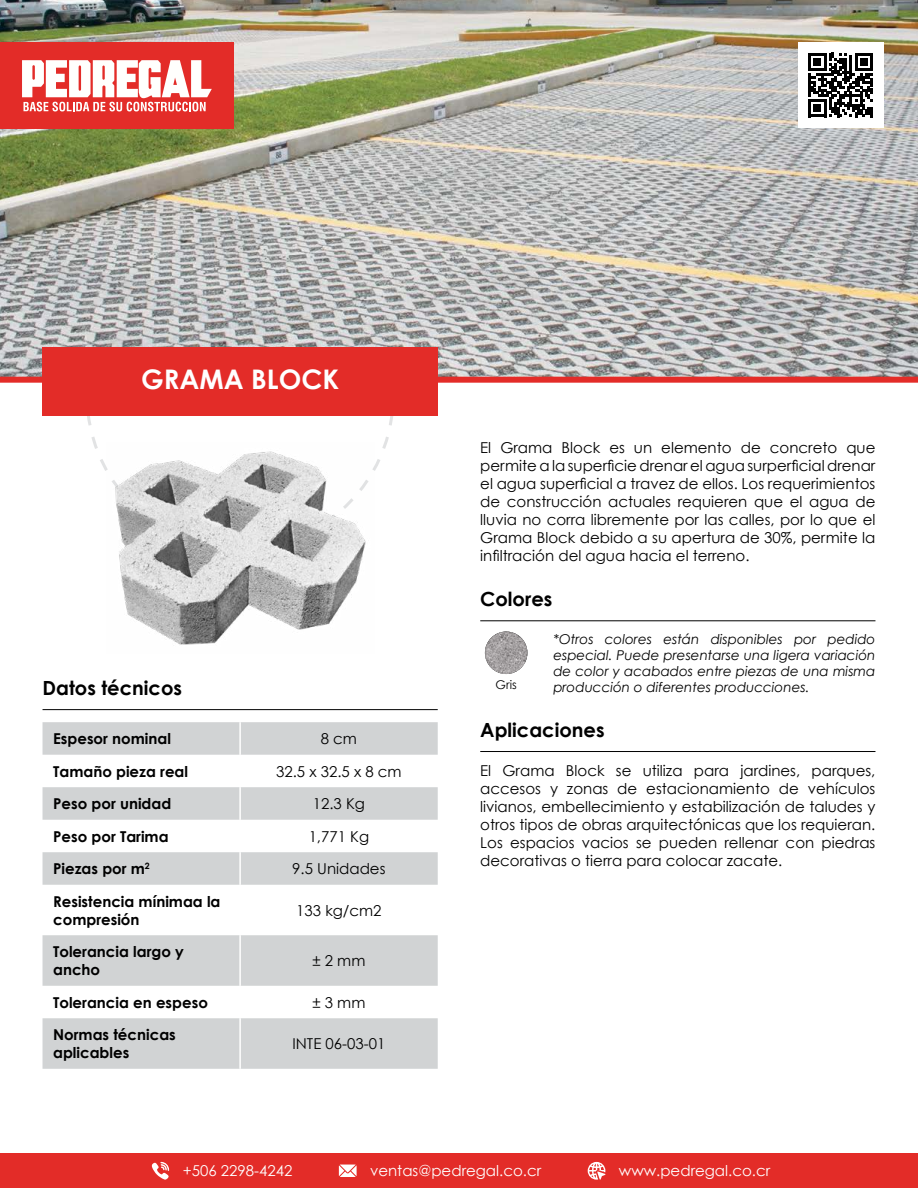
<style>
.page{position:relative;width:918px;height:1188px;background:#fff}
.page>*{position:absolute;margin:0;border:0;box-sizing:border-box;transform-origin:0 0}
.t1{font:700 27px "Century Gothic";color:#fff}
.t2{font:700 19.5px "Century Gothic";color:#000}
.t3{font:15px/18px "Century Gothic";color:#000;text-align:justify}
.t4{font:700 15px/18px "Century Gothic";color:#000}
.t5{font:15px "Century Gothic";color:#fff}
.t6{font:italic 13.5px/16.2px "Century Gothic";color:#000;text-align:justify}
.t7{font:12px "Century Gothic";color:#000}
</style>
<div class="page">
<svg style="left:84px;top:415px;width:312px;height:56px"></svg>
<hr style="left:480px;top:620px;width:395px;height:1px;background:#000">
<hr style="left:480px;top:751px;width:395px;height:1px;background:#000">
<img style="left:485px;top:632px;width:42px;height:42px;border-radius:21px">
<div style="left:0;top:1154px;width:918px;height:34px;background:#e32c28"></div>
<img style="left:0;top:0;width:918px;height:383px">
<svg style="left:152px;top:1162px;width:17px;height:18px"></svg>
<svg style="left:588px;top:1162px;width:17px;height:18px"></svg>
<svg style="left:339px;top:1165px;width:18px;height:12px"></svg>
<div style="left:43px;top:347px;width:395px;height:68px;background:#e32c28"></div>
<hr style="left:43px;top:709px;width:395px;height:1px;background:#000">
<svg style="left:43px;top:722px;width:395px;height:347px;fill:#d1d3d4"></svg>
<hr style="left:239px;top:722px;width:2px;height:33px;background:#fff">
<hr style="left:239px;top:755px;width:2px;height:32px;background:#fff">
<hr style="left:239px;top:787px;width:2px;height:33px;background:#fff">
<hr style="left:239px;top:820px;width:2px;height:32px;background:#fff">
<hr style="left:239px;top:852px;width:2px;height:33px;background:#fff">
<hr style="left:239px;top:885px;width:2px;height:50px;background:#fff">
<hr style="left:239px;top:935px;width:2px;height:51px;background:#fff">
<hr style="left:239px;top:986px;width:2px;height:32px;background:#fff">
<hr style="left:239px;top:1018px;width:2px;height:51px;background:#fff">
<img style="left:106px;top:442px;width:268px;height:203px">
<div style="left:798px;top:43px;width:85px;height:85px;background:#fff"></div>
<svg style="left:808px;top:53px;width:65px;height:64px"></svg>
<div style="left:0;top:43px;width:234px;height:86px;background:#e32c28"></div>
<svg style="left:22px;top:60px;width:190px;height:51px"></svg>
<h1 class="t1" style="left:141px;top:358px;width:200px">GRAMA BLOCK</h1>
<h2 class="t2" style="left:43px;top:673px;width:141px">Datos técnicos</h2>
<p class="t4" style="left:53px;top:729px;width:119px">Espesor nominal</p>
<p class="t3" style="left:321px;top:729px;width:38px">8 cm</p>
<p class="t4" style="left:53px;top:761px;width:137px">Tamaño pieza real</p>
<p class="t3" style="left:276px;top:762px;width:127px">32.5 x 32.5 x 8 cm</p>
<p class="t4" style="left:53px;top:794px;width:120px">Peso por unidad</p>
<p class="t3" style="left:313px;top:794px;width:54px">12.3 Kg</p>
<p class="t4" style="left:53px;top:826px;width:117px">Peso por Tarima</p>
<p class="t3" style="left:309px;top:827px;width:62px">1,771 Kg</p>
<p class="t4" style="left:53px;top:859px;width:98px">Piezas por m<sup>2</sup></p>
<p class="t3" style="left:292px;top:859px;width:95px">9.5 Unidades</p>
<p class="t4" style="left:53px;top:892px;width:169px">Resistencia mínimaa la compresión</p>
<p class="t3" style="left:296px;top:901px;width:87px">133 kg/cm2</p>
<p class="t4" style="left:53px;top:942px;width:132px">Tolerancia largo y ancho</p>
<p class="t3" style="left:312px;top:951px;width:54px">± 2 mm</p>
<p class="t4" style="left:53px;top:993px;width:156px">Tolerancia en espeso</p>
<p class="t3" style="left:312px;top:993px;width:54px">± 3 mm</p>
<p class="t4" style="left:53px;top:1025px;width:124px">Normas técnicas aplicables</p>
<p class="t3" style="left:292px;top:1034px;width:94px">INTE 06-03-01</p>
<p class="t3" style="left:480px;top:439px;width:397px">El Grama Block es un elemento de concreto que permite a la superficie drenar el agua surperficial drenar el agua superficial a travez de ellos. Los requerimientos de construcción actuales requieren que el agua de lluvia no corra libremente por las calles, por lo que el Grama Block debido a su apertura de 30%, permite la infiltración del agua hacia el terreno.</p>
<h2 class="t2" style="left:480px;top:584px;width:74px">Colores</h2>
<p class="t6" style="left:553px;top:630px;width:324px">*Otros colores están disponibles por pedido especial. Puede presentarse una ligera variación de color y acabados entre piezas de una misma producción o diferentes producciones.</p>
<h2 class="t2" style="left:480px;top:715px;width:126px">Aplicaciones</h2>
<p class="t3" style="left:480px;top:761px;width:397px">El Grama Block se utiliza para jardines, parques, accesos y zonas de estacionamiento de vehículos livianos, embellecimiento y estabilización de taludes y otros tipos de obras arquitectónicas que los requieran.<br>Los espacios vacios se pueden rellenar con piedras decorativas o tierra para colocar zacate.</p>
<p class="t7" style="left:496px;top:676px;width:23px">Gris</p>
<p class="t5" style="left:183px;top:1160px;width:111px">+506 2298-4242</p>
<p class="t5" style="left:370px;top:1160px;width:173px">ventas@pedregal.co.cr</p>
<p class="t5" style="left:619px;top:1160px;width:153px">www.pedregal.co.cr</p>
</div>
